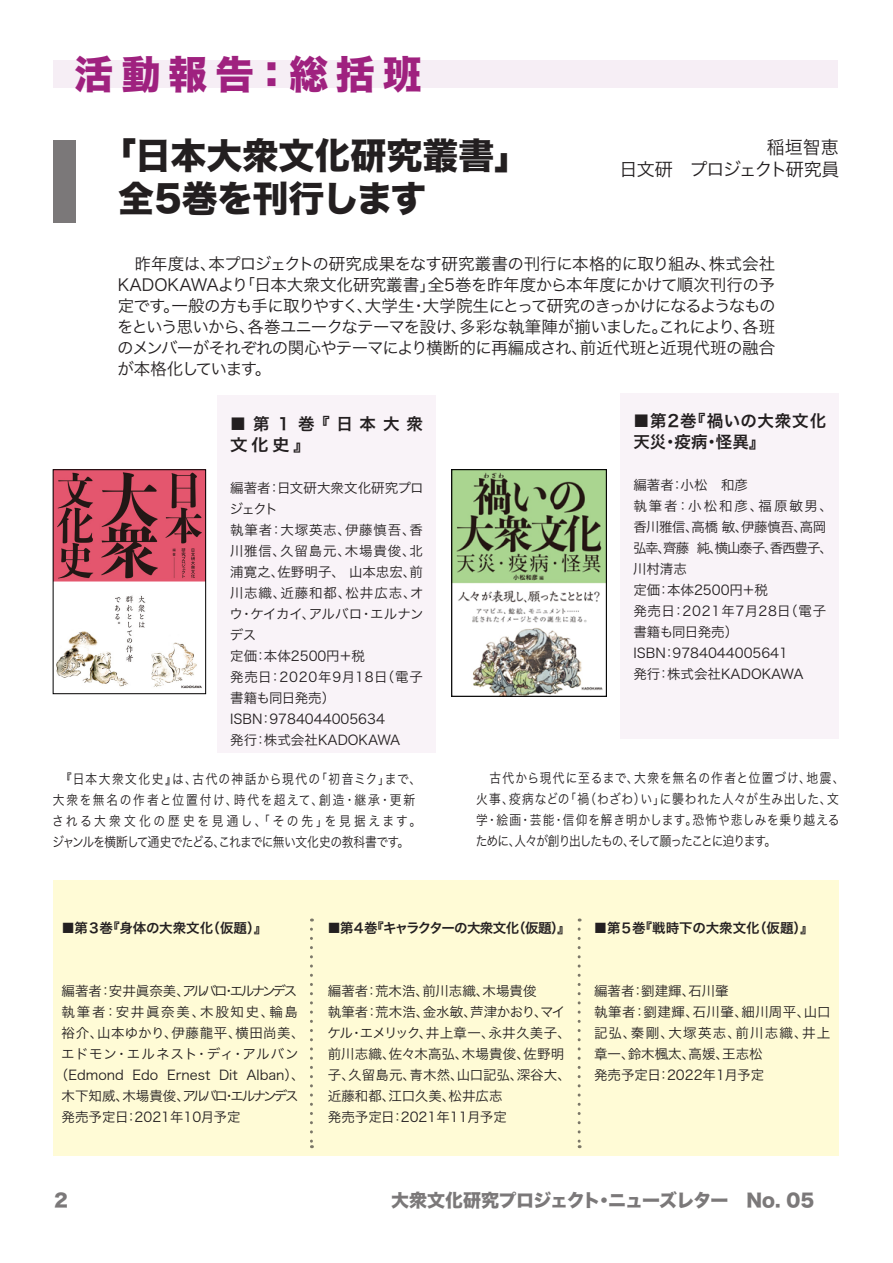
<style>
.page{position:relative;width:893px;height:1263px;background:#fff}
.page>*{position:absolute;margin:0;border:0;box-sizing:border-box;transform-origin:0 0}
.t1{font:39px "Hira Kaku Std W8";letter-spacing:.2em;color:#9f217f}
.t2{font:36px "Hira Kaku Std W8";color:#231f20}
.t3{font:36px "Hira Kaku Std W8";letter-spacing:-.02em;color:#231f20}
.t4{font:18px "Hira Kaku Std W8";letter-spacing:-.045em;color:#231f20}
.t5{font:18px "Hira Kaku Pro W3";letter-spacing:-.07em;color:#231f20}
.t6{font:18px "Hira Kaku Pro W3";letter-spacing:-.045em;color:#231f20}
.t7{font:16.5px/21px "Hira Kaku Pro W3";letter-spacing:-.035em;color:#231f20;text-align:justify}
.t8{font:16.5px/21px "Hira Kaku Pro W6";letter-spacing:.035em;color:#231f20}
.t9{font:16.5px "Hira Kaku Pro W6";letter-spacing:.055em;color:#231f20}
.t10{font:16.5px "Hira Kaku Pro W6";letter-spacing:.055em;color:#231f20;scale:1.06 1}
.t11{font:13.5px/21px "Hira Kaku Pro W3";color:#231f20}
.t12{font:13.5px/21px "Hira Kaku Pro W3";letter-spacing:.065em;color:#231f20;scale:.87 1}
.t13{font:13.5px/21px "Hira Kaku Pro W3";letter-spacing:.02em;color:#231f20}
.t14{font:13.5px/21px "Hira Kaku Pro W3";letter-spacing:.04em;color:#231f20}
.t15{font:13.5px "Hira Kaku Pro W3";letter-spacing:-.06em;color:#231f20;scale:.87 1}
.t16{font:13.5px "Hira Kaku Pro W3";letter-spacing:.1em;color:#231f20;scale:.87 1}
.t17{font:13.5px "Hira Kaku Pro W3";letter-spacing:.135em;color:#231f20;scale:.87 1}
.t18{font:13.5px "Hira Kaku Pro W3";letter-spacing:-.095em;color:#231f20;scale:.87 1}
.t19{font:13.5px "Hira Kaku Pro W3";letter-spacing:.225em;color:#231f20;scale:.87 1}
.t20{font:13.5px "Hira Kaku Pro W3";letter-spacing:-.18em;color:#231f20}
.t21{font:13.5px "Hira Kaku Pro W3";letter-spacing:-.17em;color:#231f20}
.t22{font:13.5px "Hira Kaku Pro W6";letter-spacing:-.1em;color:#231f20}
.t23{font:13.5px "Hira Kaku Pro W3";letter-spacing:.03em;color:#231f20}
.t24{font:13.5px "Hira Kaku Pro W3";letter-spacing:.06em;color:#231f20}
.t25{font:13.5px "Hira Kaku Pro W6";color:#231f20}
.t26{font:13.5px "Hira Kaku Pro W6";letter-spacing:-.02em;color:#231f20}
.t27{font:13.5px "Hira Kaku Pro W3";letter-spacing:.125em;color:#231f20}
.t28{font:13.5px "Hira Kaku Pro W3";letter-spacing:-.08em;color:#231f20}
.t29{font:13.5px "Hira Kaku Pro W3";letter-spacing:-.03em;color:#231f20}
.t30{font:13.5px "Hira Kaku Pro W3";letter-spacing:.14em;color:#231f20}
</style>
<div class="page">
<div style="left:217px;top:396px;width:219px;height:357px;background:#f9f3f8"></div>
<div style="left:53px;top:880px;width:786px;height:276px;background:#fffbd6"></div>
<div style="left:53px;top:140px;width:22px;height:83px;background:#7b7879"></div>
<div style="left:53px;top:60px;width:785px;height:28px;background:#f6eef5"></div>
<svg style="left:310px;top:929px;width:3px;height:219px"></svg>
<img style="left:55px;top:471px;width:149px;height:218px">
<div style="left:53px;top:469px;width:153px;height:225px;border:1px solid #000"></div>
<div style="left:621px;top:393px;width:218px;height:346px;background:#f9f3f8"></div>
<img style="left:453px;top:471px;width:152px;height:224px">
<div style="left:451px;top:469px;width:156px;height:228px;border:1px solid #000"></div>
<svg style="left:578px;top:929px;width:3px;height:219px"></svg>
<p class="t1" style="left:75px;top:53px;width:349px">活動報告：総括班</p>
<p class="t2" style="left:100px;top:136px;width:432px">「日本大衆文化研究叢書」</p>
<p class="t3" style="left:118px;top:179px;width:345px">全5巻を刊行します　</p>
<p class="t6" style="left:767px;top:131px;width:73px">稲垣智恵</p>
<p class="t5" style="left:620px;top:153px;width:221px">日文研　プロジェクト研究員</p>
<p class="t7" style="left:117px;top:252px;width:660px">　昨年度は、本プロジェクトの研究成果をなす研究叢書の刊行に本格的に取り組み、株式会社KADOKAWAより「日本大衆文化研究叢書」全5巻を昨年度から本年度にかけて順次刊行の予定です。一般の方も手に取りやすく、大学生・大学院生にとって研究のきっかけになるようなものをという思いから、各巻ユニークなテーマを設け、多彩な執筆陣が揃いました。これにより、各班のメンバーがそれぞれの関心やテーマにより横断的に再編成され、前近代班と近現代班の融合が本格化しています。</p>
<p class="t9" style="left:230px;top:408px;width:195px">■第１巻『日本大衆</p>
<p class="t10" style="left:230px;top:429px;width:77px">文化史』</p>
<p class="t11" style="left:230px;top:476px;width:196px">編著者：日文研大衆文化研究プロジェクト</p>
<p class="t11" style="left:230px;top:518px;width:196px;text-align:justify">執筆者：大塚英志、伊藤慎吾、香川雅信、久留島元、木場貴俊、北浦寛之、佐野明子、 山本忠宏、前川志織、近藤和都、松井広志、オウ・ケイカイ、アルバロ・エルナンデス</p>
<p class="t11" style="left:230px;top:644px;width:136px">定価：本体2500円＋税</p>
<p class="t13" style="left:230px;top:665px;width:194px">発売日：2020年9月18日（電子書籍も同日発売）</p>
<p class="t11" style="left:230px;top:707px;width:156px">ISBN：9784044005634</p>
<p class="t11" style="left:230px;top:728px;width:172px">発行：株式会社KADOKAWA</p>
<p class="t8" style="left:633px;top:410px;width:195px">■第2巻『禍いの大衆文化天災・疫病・怪異』</p>
<p class="t11" style="left:633px;top:474px;width:116px">編著者：小松　和彦</p>
<p class="t30" style="left:633px;top:494px;width:201px">執筆者：小松和彦、福原敏男、</p>
<p class="t29" style="left:633px;top:515px;width:194px">香川雅信、高橋 敏、伊藤慎吾、高岡</p>
<p class="t28" style="left:633px;top:536px;width:201px">弘幸、齊藤 純、横山泰子、香西豊子、</p>
<p class="t11" style="left:633px;top:558px;width:55px">川村清志</p>
<p class="t11" style="left:633px;top:579px;width:136px">定価：本体2500円＋税</p>
<p class="t13" style="left:633px;top:600px;width:194px">発売日：2021年7月28日（電子書籍も同日発売）</p>
<p class="t11" style="left:633px;top:642px;width:156px">ISBN：9784044005641</p>
<p class="t11" style="left:633px;top:663px;width:172px">発行：株式会社KADOKAWA</p>
<p class="t16" style="left:53px;top:766px;width:425px">　『日本大衆文化史』は、古代の神話から現代の「初音ミク」まで、</p>
<p class="t17" style="left:53px;top:787px;width:418px">大衆を無名の作者と位置付け、時代を超えて、創造・継承・更新</p>
<p class="t19" style="left:52px;top:808px;width:426px">される大衆文化の歴史を見通し、「その先」を見据えます。</p>
<p class="t15" style="left:52px;top:829px;width:412px">ジャンルを横断して通史でたどる、これまでに無い文化史の教科書です。</p>
<p class="t12" style="left:476px;top:766px;width:425px">　古代から現代に至るまで、大衆を無名の作者と位置づけ、地震、火事、疫病などの「禍（わざわ）い」に襲われた人々が生み出した、文学・絵画・芸能・信仰を解き明かします。恐怖や悲しみを乗り越える</p>
<p class="t18" style="left:476px;top:828px;width:347px">ために、人々が創り出したもの、そして願ったことに迫ります。</p>
<p class="t26" style="left:61px;top:915px;width:207px">■第３巻『身体の大衆文化（仮題）』</p>
<p class="t20" style="left:62px;top:979px;width:237px">編著者：安井眞奈美、アルバロ・エルナンデス</p>
<p class="t27" style="left:62px;top:1000px;width:238px">執筆者：安井眞奈美、木股知史、輪島</p>
<p class="t23" style="left:62px;top:1021px;width:245px">裕介、山本ゆかり、伊藤龍平、横田尚美、</p>
<p class="t24" style="left:61px;top:1042px;width:239px">エドモン・エルネスト・ディ・アルバン</p>
<p class="t11" style="left:55px;top:1063px;width:251px">（Edmond Edo Ernest Dit Alban）、</p>
<p class="t21" style="left:62px;top:1084px;width:238px">木下知威、木場貴俊、アルバロ・エルナンデス</p>
<p class="t11" style="left:62px;top:1105px;width:180px">発売予定日：2021年10月予定</p>
<p class="t22" style="left:328px;top:915px;width:245px">■第４巻『キャラクターの大衆文化（仮題）』</p>
<p class="t11" style="left:328px;top:979px;width:210px">編著者：荒木浩、前川志織、木場貴俊</p>
<p class="t11" style="left:327px;top:1000px;width:245px">執筆者：荒木浩、金水敏、芦津かおり、マイケル・エメリック、井上章一、永井久美子、前川志織、佐々木高弘、木場貴俊、佐野明子、久留島元、青木然、山口記弘、深谷大、近藤和都、江口久美、松井広志</p>
<p class="t11" style="left:328px;top:1105px;width:180px">発売予定日：2021年11月予定</p>
<p class="t25" style="left:594px;top:915px;width:221px">■第５巻『戦時下の大衆文化（仮題）』</p>
<p class="t11" style="left:594px;top:979px;width:136px">編著者：劉建輝、石川肇</p>
<p class="t14" style="left:594px;top:1000px;width:238px">執筆者：劉建輝、石川肇、細川周平、山口記弘、秦剛、大塚英志、前川志織、井上</p>
<p class="t11" style="left:594px;top:1042px;width:170px">章一、鈴木楓太、高媛、王志松</p>
<p class="t11" style="left:594px;top:1063px;width:172px">発売予定日：2022年1月予定</p>
<h3 class="t4" style="left:54px;top:1190px;width:15px">2</h3>
<h3 class="t4" style="left:391px;top:1190px;width:425px">大衆文化研究プロジェクト・ニューズレター　No. 05</h3>
</div>
